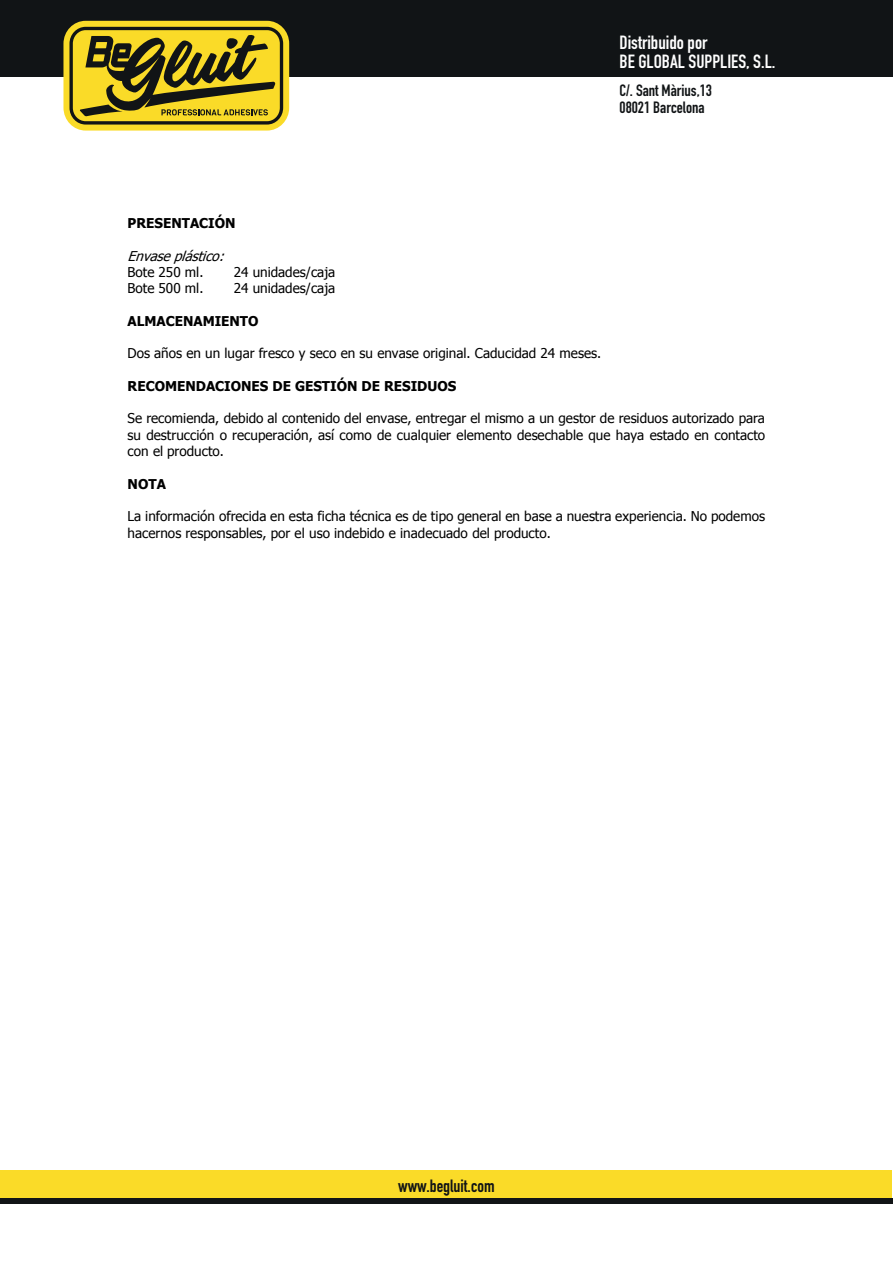
<style>
.page{position:relative;width:893px;height:1263px;background:#fff}
.page>*{position:absolute;margin:0;border:0;box-sizing:border-box;transform-origin:0 0}
.t1{font:700 18.9px/18.9px "DIN Condensed";color:#fff}
.t2{font:700 17.55px "DIN Condensed";color:#111416}
.t3{font:700 16.2px/17.2px "DIN Condensed";color:#111416}
.t4{font:13.5px/16.4px "Tahoma";color:#000;text-align:justify}
.t5{font:700 13.5px "Tahoma";color:#000}
.t6{font:italic 13.5px "Tahoma";color:#000}
.s1{font-family:"Ethnocentric";font-weight:400;font-size:24.6px;color:#111416}
</style>
<div class="page">
<div style="left:0;top:0;width:893px;height:77px;background:#111416"></div>
<div style="left:63px;top:21px;width:226px;height:110px;background:#fadb28;border-radius:23px"></div>
<svg style="left:69px;top:27px;width:214px;height:98px"></svg>
<div style="left:0;top:1171px;width:892px;height:33px;background:#fadb28"></div>
<div style="left:0;top:1198px;width:893px;height:6px;background:#111416"></div>
<h1 class="t1" style="left:620px;top:33px;width:157px">Distribuido por<br>BE GLOBAL SUPPLIES, S.L.</h1>
<p class="t3" style="left:620px;top:82px;width:94px">C/. Sant Màrius,13<br>08021 Barcelona</p>
<p class="t5" style="left:128px;top:214px;width:273px">PRESENTACIÓN <span class="s1">BEFAST</span></p>
<p class="t6" style="left:128px;top:247px;width:103px">Envaseplástico:</p>
<p class="t4" style="left:128px;top:263px;width:77px">Bote 250 ml.</p>
<p class="t4" style="left:234px;top:263px;width:103px">24 unidades/caja</p>
<p class="t4" style="left:128px;top:279px;width:77px">Bote 500 ml.</p>
<p class="t4" style="left:234px;top:279px;width:103px">24 unidades/caja</p>
<p class="t5" style="left:128px;top:311px;width:132px">ALMACENAMIENTO</p>
<p class="t4" style="left:128px;top:345px;width:475px">Dos años en un lugar fresco y seco en su envase original. Caducidad 24 meses.</p>
<p class="t5" style="left:128px;top:376px;width:330px">RECOMENDACIONES DE GESTIÓN DE RESIDUOS</p>
<p class="t4" style="left:128px;top:410px;width:639px">Se recomienda, debido al contenido del envase, entregar el mismo a un gestor de residuos autorizado para su destrucción o recuperación, así como de cualquier elemento desechable que haya estado en contacto con el producto.</p>
<p class="t5" style="left:128px;top:474px;width:40px">NOTA</p>
<p class="t4" style="left:128px;top:507px;width:639px">La información ofrecida en esta ficha técnica es de tipo general en base a nuestra experiencia. No podemos hacernos responsables, por el uso indebido e inadecuado del producto.</p>
<p class="t2" style="left:398px;top:1174px;width:98px">www.begluit.com</p>
</div>
